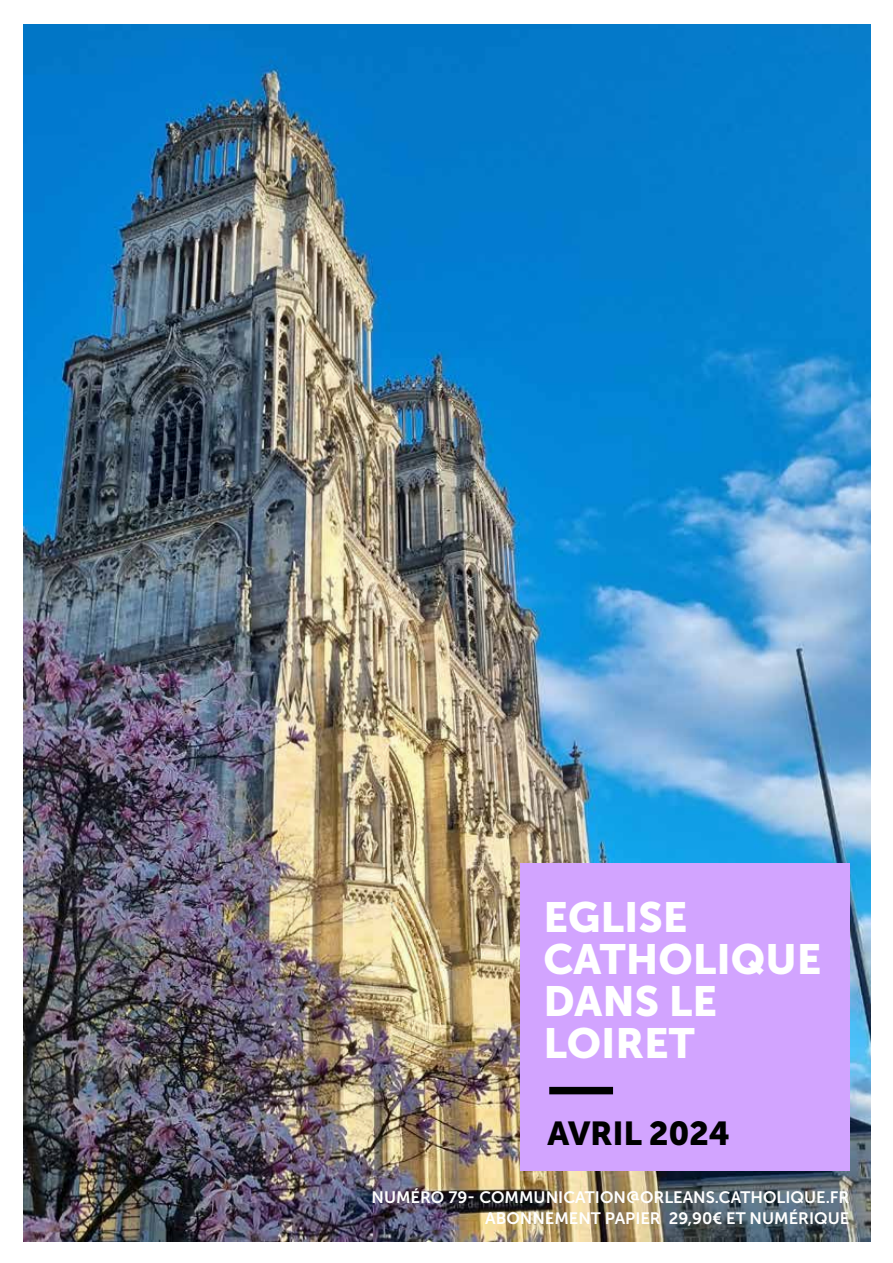
<style>
.page{position:relative;width:893px;height:1263px;background:#fff}
.page>*{position:absolute;margin:0;border:0;box-sizing:border-box;transform-origin:0 0}
.t1{font:42px/42px "Museo Sans 900";color:#fff}
.t2{font:33px "Museo Sans 900";letter-spacing:-.01em;color:#000}
.t3{font:16.5px/21px "Museo Sans 700";color:#fff;text-align:right}
</style>
<div class="page">
<img style="left:23px;top:24px;width:848px;height:1218px">
<div style="left:520px;top:863px;width:329px;height:308px;background:#d2a4ff"></div>
<div style="left:549px;top:1087px;width:64px;height:7px;background:#000"></div>
<h1 class="t1" style="left:543px;top:896px;width:280px">EGLISE<br>CATHOLIQUE<br>DANS LE<br>LOIRET</h1>
<h2 class="t2" style="left:548px;top:1114px;width:184px">AVRIL 2024</h2>
<p class="t3" style="left:371px;top:1186px;width:479px">NUMÉRO 79- COMMUNICATION@ORLEANS.CATHOLIQUE.FR<br>ABONNEMENT PAPIER 29,90€ ET NUMÉRIQUE</p>
</div>
